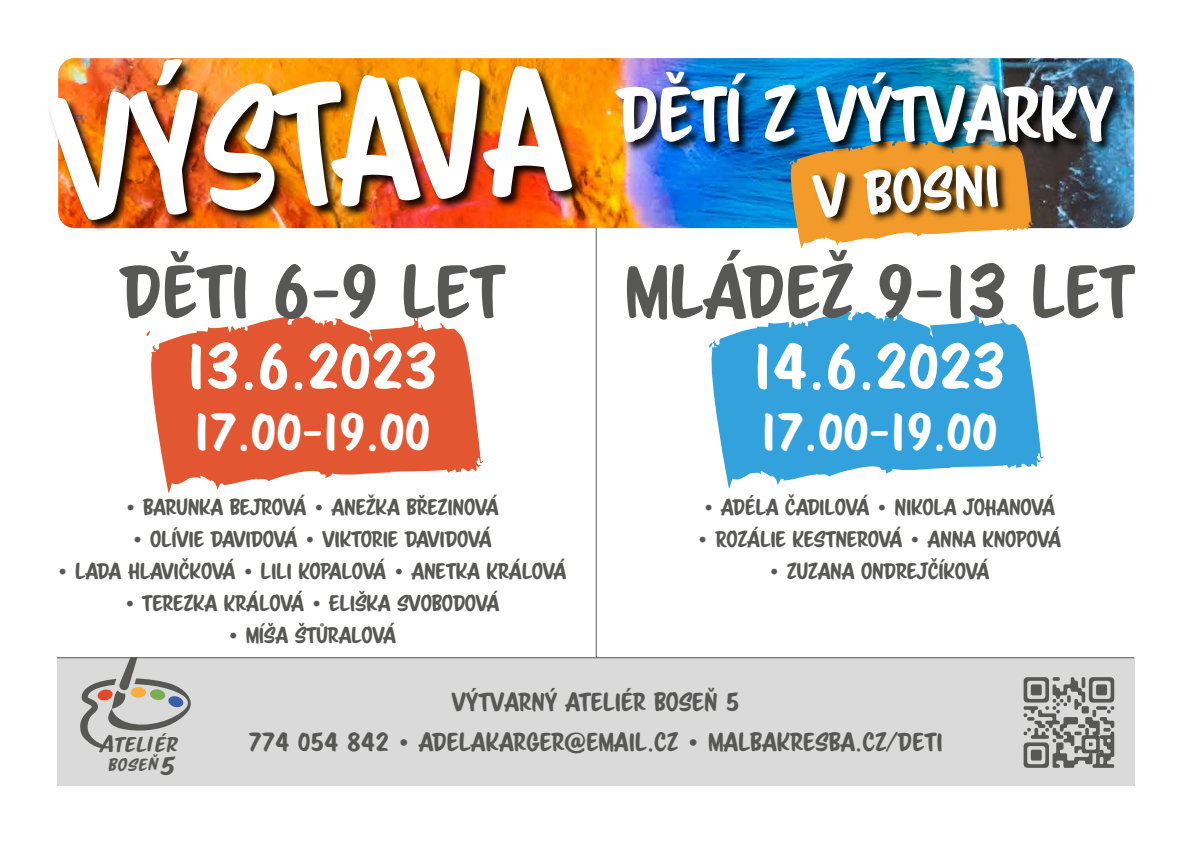
<style>
.page{position:relative;width:1191px;height:842px;background:#fff}
.page>*{position:absolute;margin:0;border:0;box-sizing:border-box;transform-origin:0 0}
.t1{font:152.8px "Scriptorama Markdown JF";color:#fff;scale:.86 1}
.t2{font:68.7px "Scriptorama Markdown JF";letter-spacing:-.02em;color:#fff}
.t3{font:66px "Scriptorama Markdown JF";color:#575756}
.t4{font:56px "Scriptorama Markdown JF";color:#fff}
.t5{font:53.3px "Scriptorama Markdown JF";color:#fff}
.t6{font:46px "Scriptorama Markdown JF";color:#fff}
.t7{font:23px/40px "Scriptorama Markdown JF";color:#575756;text-align:center}
.t8{font:italic 22.9px "Scriptorama Markdown JF";color:#575756;scale:1.09 1}
.t9{font:20px "Scriptorama Markdown JF";letter-spacing:-.015em;color:#575756}
.t10{font:italic 18.9px "Scriptorama Markdown JF";color:#575756;scale:1.09 1}
.t11{font:italic 15.4px "Scriptorama Markdown JF";color:#575756;scale:1.09 1}
</style>
<div class="page">
<hr style="left:595px;top:208px;width:1px;height:449px;background:#575756">
<img style="left:591px;top:58px;width:543px;height:170px">
<div style="left:57px;top:658px;width:1077px;height:127px;background:#dadada"></div>
<svg style="left:1023px;top:677px;width:91px;height:91px"></svg>
<svg style="left:78px;top:658px;width:121px;height:94px"></svg>
<hr style="left:57px;top:657px;width:1077px;height:1px;background:#575756">
<svg style="left:787px;top:174px;width:246px;height:74px"></svg>
<svg style="left:709px;top:310px;width:334px;height:178px;fill:#33a2dc"></svg>
<svg style="left:147px;top:315px;width:336px;height:178px;fill:#e25732"></svg>
<img style="left:809px;top:174px;width:207px;height:69px">
<img style="left:612px;top:69px;width:515px;height:105px">
<img style="left:49px;top:58px;width:542px;height:173px">
<h1 class="t1" style="left:52px;top:59px;width:598px;rotate:-3deg">VÝSTAVA</h1>
<h3 class="t3" style="left:120px;top:249px;width:385px">DĚTI 6-9 LET</h3>
<h3 class="t4" style="left:186px;top:330px;width:253px">13.6.2023</h3>
<h3 class="t6" style="left:193px;top:402px;width:238px">17.00-19.00</h3>
<p class="t9" style="left:125px;top:494px;width:375px">• BARUNKA BEJROVÁ • ANEŽKA BŘEZINOVÁ</p>
<p class="t9" style="left:132px;top:526px;width:361px">• OLÍVIE DAVIDOVÁ • VIKTORIE DAVIDOVÁ</p>
<p class="t9" style="left:57px;top:558px;width:511px">• LADA HLAVIČKOVÁ • LILI KOPALOVÁ • ANETKA KRÁLOVÁ</p>
<p class="t9" style="left:124px;top:590px;width:377px">• TEREZKA KRÁLOVÁ • ELIŠKA SVOBODOVÁ</p>
<p class="t9" style="left:227px;top:622px;width:170px">• MÍŠA ŠTŮRALOVÁ</p>
<h2 class="t2" style="left:616px;top:70px;width:498px">DĚTÍ Z VÝTVARKY</h2>
<h3 class="t5" style="left:811px;top:163px;width:187px;rotate:-4deg">V BOSNI</h3>
<h3 class="t3" style="left:624px;top:249px;width:510px">MLÁDEŽ 9-13 LET</h3>
<h3 class="t4" style="left:752px;top:330px;width:255px">14.6.2023</h3>
<h3 class="t6" style="left:760px;top:402px;width:238px">17.00-19.00</h3>
<p class="t9" style="left:702px;top:494px;width:354px">• ADÉLA ČADILOVÁ • NIKOLA JOHANOVÁ</p>
<p class="t9" style="left:697px;top:526px;width:366px">• ROZÁLIE KESTNEROVÁ • ANNA KNOPOVÁ</p>
<p class="t9" style="left:768px;top:558px;width:223px">• ZUZANA ONDREJČÍKOVÁ</p>
<p class="t10" style="left:113px;top:732px;width:65px">teliér</p>
<p class="t11" style="left:107px;top:755px;width:47px;rotate:-1deg">Boseň</p>
<p class="t8" style="left:159px;top:751px;width:21px">5</p>
<p class="t7" style="left:249px;top:682px;width:695px">VÝTVARNÝ ATELIÉR BOSEŇ 5<br>774 054 842 • ADELAKARGER@EMAIL.CZ • MALBAKRESBA.CZ/DETI</p>
</div>
